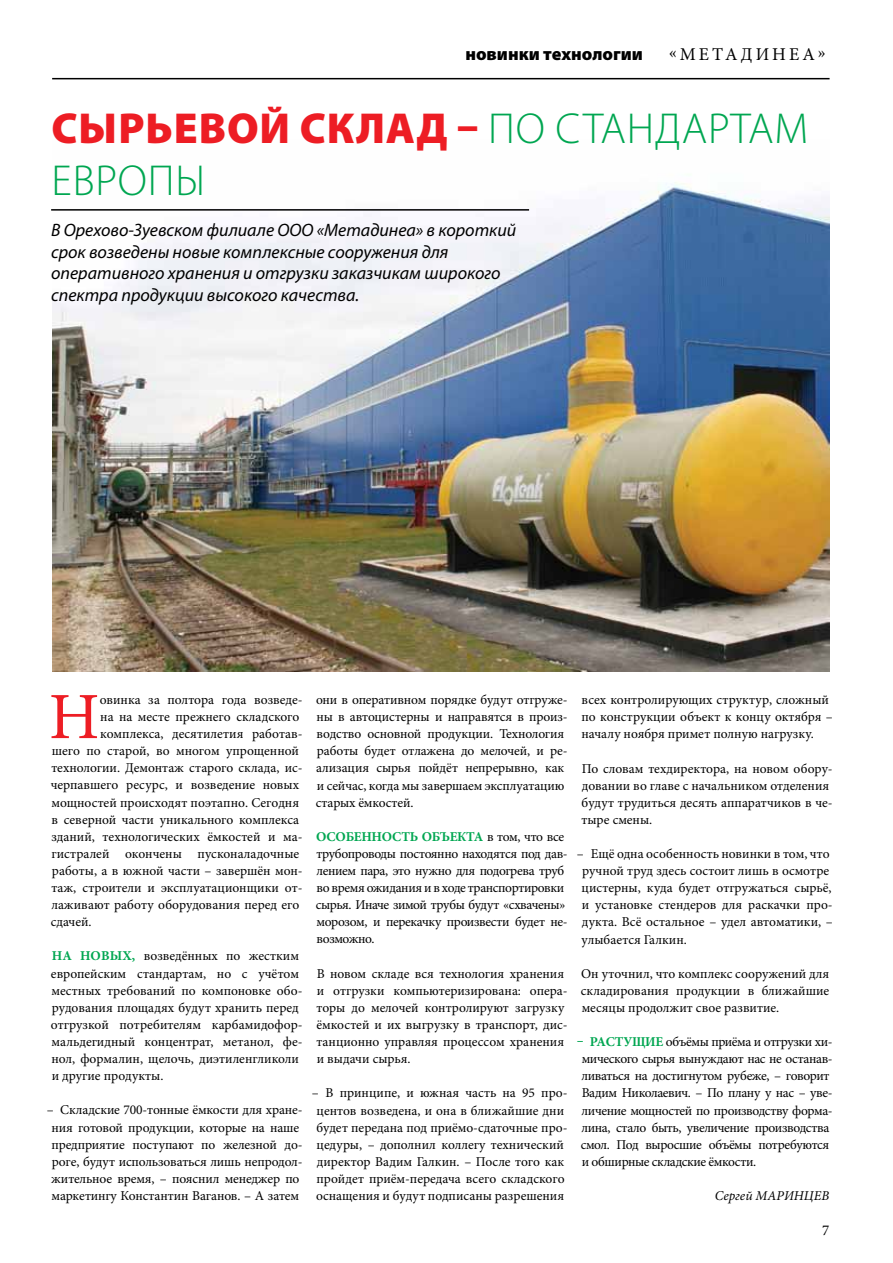
<style>
.page{position:relative;width:893px;height:1263px;background:#fff}
.page>*{position:absolute;margin:0;border:0;box-sizing:border-box;transform-origin:0 0}
.t1{font:66.15px "Minion Pro";color:#ed1d24}
.t2{font:300 43.5px/52.2px "Myriad Pro";color:#00a651}
.t3{font:italic 18px/21.6px "Myriad Pro";color:#000}
.t4{font:900 18px "Myriad Pro";color:#000}
.t5{font:18px "Minion Pro";color:#000}
.t6{font:15px "Minion Pro";color:#000}
.t7{font:13.5px/17.1px "Minion Pro";letter-spacing:-.005em;color:#000}
.t8{font:13.5px/17.1px "Minion Pro";letter-spacing:-.03em;color:#000}
.t9{font:italic 13.5px "Minion Pro";color:#000}
.s1{font-weight:900;color:#ed1d24}
.s2{font-weight:700;color:#00a651}
</style>
<div class="page">
<hr style="left:52px;top:78px;width:778px;height:1px;background:#000">
<img style="left:53px;top:182px;width:777px;height:489px">
<hr style="left:51px;top:209px;width:478px;height:2px;background:#000">
<h3 class="t4" style="left:465px;top:42px;width:179px">новинки технологии</h3>
<h3 class="t5" style="left:669px;top:42px;width:27px">«метад</h3>
<h3 class="t5" style="left:756px;top:42px;width:32px">инеа</h3>
<h3 class="t5" style="left:818px;top:42px;width:10px">»</h3>
<h2 class="t2" style="left:52px;top:102px;width:758px"><span class="s1">Сырьевой склад –</span> по стандартам<br>Европы</h2>
<h3 class="t3" style="left:51px;top:219px;width:467px">В Орехово-Зуевском филиале ООО «Метадинеа» в короткий срок возведены новые комплексные сооружения для оперативного хранения и отгрузки заказчикам широкого спектра продукции высокого качества.</h3>
<h1 class="t1" style="left:49px;top:673px;width:52px">Н</h1>
<p class="t7" style="left:100px;top:691px;width:204px">овинка за полтора года возведе‑</p>
<p class="t7" style="left:100px;top:708px;width:201px">на на месте прежнего складского</p>
<p class="t7" style="left:100px;top:725px;width:204px">комплекса, десятилетия работав‑</p>
<p class="t7" style="left:52px;top:742px;width:249px">шего по старой, во многом упрощенной</p>
<p class="t7" style="left:51px;top:759px;width:253px">технологии. Демонтаж старого склада, ис‑</p>
<p class="t7" style="left:51px;top:777px;width:250px">черпавшего ресурс, и возведение новых</p>
<p class="t7" style="left:52px;top:794px;width:249px">мощностей происходят поэтапно. Сегодня</p>
<p class="t7" style="left:52px;top:811px;width:249px">в северной части уникального комплекса</p>
<p class="t7" style="left:51px;top:828px;width:253px">зданий, технологических ёмкостей и ма‑</p>
<p class="t7" style="left:52px;top:845px;width:249px">гистралей окончены пусконаладочные</p>
<p class="t7" style="left:52px;top:862px;width:252px">работы, а в южной части – завершён мон‑</p>
<p class="t7" style="left:51px;top:879px;width:253px">таж, строители и эксплуатационщики от‑</p>
<p class="t7" style="left:51px;top:896px;width:250px">лаживают работу оборудования перед его</p>
<p class="t7" style="left:51px;top:913px;width:42px">сдачей.</p>
<p class="t7" style="left:51px;top:948px;width:253px"><span class="s2">На новых,</span> возведённых по жестким европейским стандартам, но с учётом местных требований по компоновке обо‑ рудования площадях будут хранить перед отгрузкой потребителям карбамидофор‑ мальдегидный концентрат, метанол, фе‑ нол, формалин, щелочь, диэтиленгликоли и другие продукты.</p>
<p class="t7" style="left:47px;top:1101px;width:257px;text-align:center">– Складские 700‑тонные ёмкости для хране‑ ния готовой продукции, которые на наше предприятие поступают по железной до‑ роге, будут использоваться лишь непродол‑ жительное время, – пояснил менеджер по маркетингу Константин Ваганов. – А затем</p>
<p class="t7" style="left:316px;top:691px;width:253px">они в оперативном порядке будут отгруже‑ ны в автоцистерны и направятся в произ‑ водство основной продукции. Технология работы будет отлажена до мелочей, и ре‑ ализация сырья пойдёт непрерывно, как и сейчас, когда мы завершаем эксплуатацию старых ёмкостей.</p>
<p class="t8" style="left:316px;top:828px;width:253px"><span class="s2">Особенность объекта</span> в том, что все трубопроводы постоянно находятся под дав‑ лением пара, это нужно для подогрева труб во время ожидания и в ходе транспортировки сырья. Иначе зимой трубы будут «схвачены» морозом, и перекачку произвести будет не‑ возможно.</p>
<p class="t7" style="left:316px;top:965px;width:253px">В новом складе вся технология хранения и отгрузки компьютеризирована: опера‑ торы до мелочей контролируют загрузку ёмкостей и их выгрузку в транспорт, дис‑ танционно управляя процессом хранения и выдачи сырья.</p>
<p class="t7" style="left:312px;top:1084px;width:257px;text-align:center">– В принципе, и южная часть на 95 про‑ центов возведена, и она в ближайшие дни будет передана под приёмо-сдаточные про‑ цедуры, – дополнил коллегу технический директор Вадим Галкин. – После того как пройдет приём-передача всего складского оснащения и будут подписаны разрешения</p>
<p class="t7" style="left:582px;top:691px;width:253px">всех контролирующих структур, сложный по конструкции объект к концу октября – началу ноября примет полную нагрузку.</p>
<p class="t7" style="left:581px;top:760px;width:253px">По словам техдиректора, на новом обору‑ довании во главе с начальником отделения будут трудиться десять аппаратчиков в че‑ тыре смены.</p>
<p class="t7" style="left:582px;top:845px;width:253px;text-indent:-5px">– Ещё одна особенность новинки в том, что ручной труд здесь состоит лишь в осмотре цистерны, куда будет отгружаться сырьё, и установке стендеров для раскачки про‑ дукта. Всё остальное – удел автоматики, – улыбается Галкин.</p>
<p class="t7" style="left:581px;top:965px;width:250px;text-align:justify">Он уточнил, что комплекс сооружений для складирования продукции в ближайшие месяцы продолжит свое развитие.</p>
<p class="t8" style="left:577px;top:1033px;width:257px"><span class="s2">– Растущие</span> объёмы приёма и отгрузки хи‑ мического сырья вынуждают нас не останав‑ ливаться на достигнутом рубеже, – говорит Вадим Николаевич. – По плану у нас – уве‑ личение мощностей по производству форма‑ лина, стало быть, увеличение производства смол. Под выросшие объёмы потребуются и обширные складские ёмкости.</p>
<p class="t9" style="left:715px;top:1186px;width:116px">Сергей МАРИНЦЕВ</p>
<p class="t6" style="left:822px;top:1220px;width:9px">7</p>
</div>
